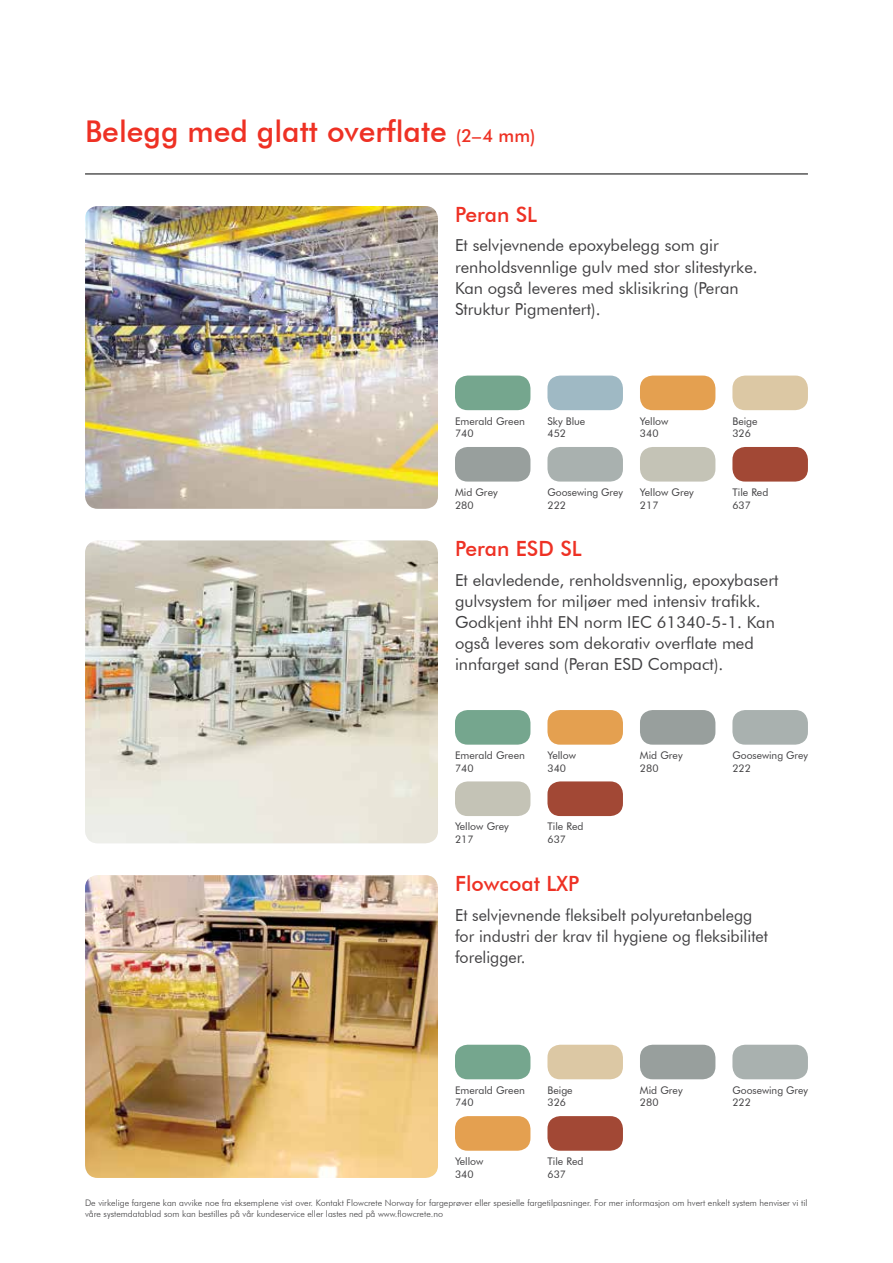
<style>
.page{position:relative;width:893px;height:1263px;background:#fff}
.page>*{position:absolute;margin:0;border:0;box-sizing:border-box;transform-origin:0 0}
.t1{font:500 30px "Futura BT";color:#ee3124}
.t2{font:500 21px "Futura BT";color:#ee3124}
.t3{font:16.5px/21px "Futura BT";color:#414042}
.t4{font:10.5px/12.6px "Futura BT";color:#414042}
.t5{font:300 9px/10.8px "Futura BT";color:#414042}
.s1{font-size:18px}
</style>
<div class="page">
<img style="left:85px;top:206px;width:353px;height:303px">
<img style="left:85px;top:540px;width:353px;height:303px">
<img style="left:85px;top:875px;width:353px;height:303px">
<div style="left:455px;top:376px;width:75px;height:34px;background:#75a68e"></div>
<div style="left:455px;top:1045px;width:75px;height:34px;background:#75a68e"></div>
<img style="left:455px;top:710px;width:75px;height:35px">
<img style="left:455px;top:447px;width:75px;height:35px">
<div style="left:640px;top:1045px;width:75px;height:34px;background:#989f9d"></div>
<img style="left:640px;top:710px;width:75px;height:35px">
<div style="left:640px;top:376px;width:75px;height:34px;background:#e4a050"></div>
<img style="left:547px;top:710px;width:76px;height:35px">
<div style="left:547px;top:376px;width:76px;height:34px;background:#9fb9c4"></div>
<div style="left:732px;top:376px;width:76px;height:34px;background:#dcc8a4"></div>
<div style="left:547px;top:1045px;width:76px;height:34px;background:#dcc8a4"></div>
<img style="left:547px;top:447px;width:76px;height:35px">
<div style="left:732px;top:1045px;width:76px;height:34px;background:#a9b1af"></div>
<img style="left:732px;top:710px;width:76px;height:35px">
<img style="left:640px;top:447px;width:75px;height:35px">
<img style="left:455px;top:1116px;width:75px;height:35px">
<img style="left:455px;top:781px;width:75px;height:35px">
<img style="left:732px;top:447px;width:76px;height:35px">
<img style="left:547px;top:1116px;width:76px;height:35px">
<img style="left:547px;top:781px;width:76px;height:35px">
<hr style="left:85px;top:174px;width:723px;height:1px;background:#000">
<h1 class="t1" style="left:85px;top:113px;width:452px">Belegg med glatt overflate <span class="s1">(2–4 mm)</span></h1>
<p class="t2" style="left:455px;top:202px;width:84px">Peran SL</p>
<p class="t3" style="left:455px;top:235px;width:304px">Et selvjevnende epoxybelegg som gir renholdsvennlige gulv med stor slitestyrke.<br>Kan også leveres med sklisikring (Peran Struktur Pigmentert).</p>
<p class="t4" style="left:455px;top:414px;width:71px">Emerald Green<br>740</p>
<p class="t4" style="left:455px;top:486px;width:44px">Mid Grey<br>280</p>
<p class="t4" style="left:547px;top:414px;width:39px">Sky Blue<br>452</p>
<p class="t4" style="left:732px;top:414px;width:27px">Beige<br>326</p>
<p class="t4" style="left:640px;top:414px;width:30px">Yellow<br>340</p>
<p class="t4" style="left:547px;top:486px;width:77px">Goosewing Grey<br>222</p>
<p class="t4" style="left:640px;top:486px;width:55px">Yellow Grey<br>217</p>
<p class="t4" style="left:732px;top:486px;width:37px">Tile Red<br>637</p>
<p class="t2" style="left:455px;top:536px;width:128px">Peran ESD SL</p>
<p class="t3" style="left:455px;top:569px;width:325px">Et elavledende, renholdsvennlig, epoxybasert gulvsystem for miljøer med intensiv trafikk.<br>Godkjent ihht EN norm IEC 61340-5-1. Kan også leveres som dekorativ overflate med innfarget sand (Peran ESD Compact).</p>
<p class="t4" style="left:455px;top:749px;width:71px">Emerald Green<br>740</p>
<p class="t4" style="left:455px;top:820px;width:55px">Yellow Grey<br>217</p>
<p class="t4" style="left:547px;top:749px;width:30px">Yellow<br>340</p>
<p class="t4" style="left:547px;top:820px;width:37px">Tile Red<br>637</p>
<p class="t4" style="left:640px;top:749px;width:44px">Mid Grey<br>280</p>
<p class="t4" style="left:732px;top:749px;width:77px">Goosewing Grey<br>222</p>
<p class="t2" style="left:455px;top:871px;width:126px">Flowcoat LXP</p>
<p class="t3" style="left:455px;top:904px;width:314px">Et selvjevnende fleksibelt polyuretanbelegg for industri der krav til hygiene og fleksibilitet foreligger.</p>
<p class="t4" style="left:455px;top:1083px;width:71px">Emerald Green<br>740</p>
<p class="t4" style="left:455px;top:1155px;width:30px">Yellow<br>340</p>
<p class="t4" style="left:547px;top:1083px;width:27px">Beige<br>326</p>
<p class="t4" style="left:547px;top:1155px;width:37px">Tile Red<br>637</p>
<p class="t4" style="left:640px;top:1083px;width:44px">Mid Grey<br>280</p>
<p class="t4" style="left:732px;top:1083px;width:77px">Goosewing Grey<br>222</p>
<p class="t5" style="left:85px;top:1197px;width:724px">De virkelige fargene kan avvike noe fra eksemplene vist over. Kontakt Flowcrete Norway for fargeprøver eller spesielle fargetilpasninger. For mer informasjon om hvert enkelt system henviser vi til våre systemdatablad som kan bestilles på vår kundeservice eller lastes ned på www.flowcrete.no</p>
</div>
